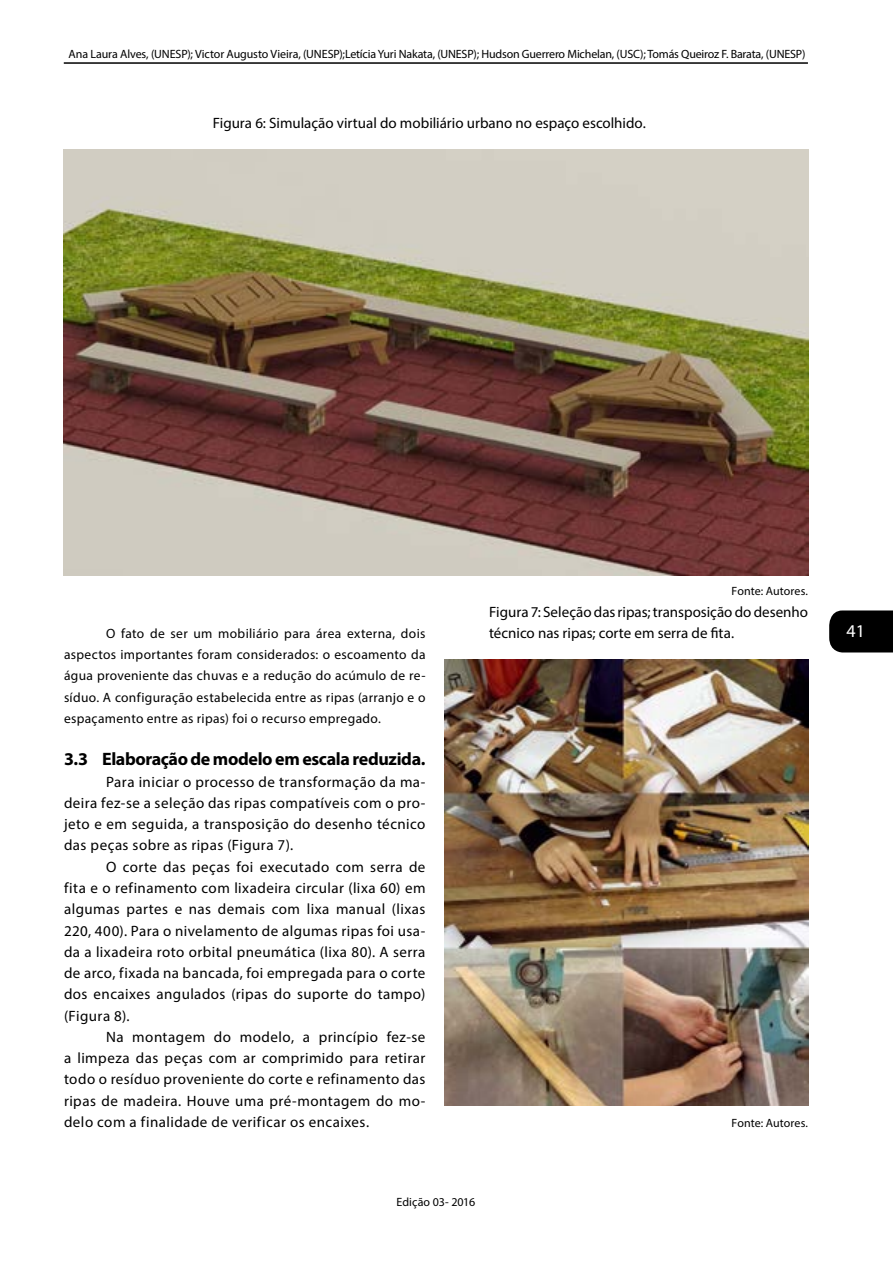
<style>
.page{position:relative;width:893px;height:1263px;background:#fff}
.page>*{position:absolute;margin:0;border:0;box-sizing:border-box;transform-origin:0 0}
.t1{font:700 18px "Myriad Pro";letter-spacing:-.02em;color:#000}
.t2{font:18px "Myriad Pro";color:#fff}
.t3{font:15px/21.3px "Myriad Pro";letter-spacing:.025em;color:#000;text-align:justify}
.t4{font:15px/21.3px "Myriad Pro";color:#000}
.t5{font:13.5px/21.3px "Myriad Pro";letter-spacing:.025em;color:#000;text-align:justify}
.t6{font:12px "Myriad Pro";letter-spacing:-.015em;color:#000}
.t7{font:12px "Myriad Pro";letter-spacing:.005em;color:#000}
</style>
<div class="page">
<div style="left:829px;top:610px;width:64px;height:42px;background:#000"></div>
<hr style="left:64px;top:62px;width:744px;height:2px;background:#000">
<img style="left:64px;top:150px;width:744px;height:425px">
<img style="left:445px;top:659px;width:363px;height:447px">
<p class="t6" style="left:69px;top:46px;width:738px">Ana Laura Alves, (UNESP); Victor Augusto Vieira, (UNESP);Letícia Yuri Nakata, (UNESP); Hudson Guerrero Michelan, (USC); Tomás Queiroz F. Barata, (UNESP)</p>
<p class="t4" style="left:213px;top:112px;width:435px">Figura 6: Simulação virtual do mobiliário urbano no espaço escolhido.</p>
<p class="t5" style="left:64px;top:622px;width:363px;text-indent:42px">O fato de ser um mobiliário para área externa, dois aspectos importantes foram considerados: o escoamento da água proveniente das chuvas e a redução do acúmulo de re&shy;síduo. A configuração estabelecida entre as ripas (arranjo e o espaçamento entre as ripas) foi o recurso empregado.</p>
<p class="t1" style="left:64px;top:748px;width:363px">3.3 Elaboração de modelo em escala reduzida.</p>
<p class="t3" style="left:64px;top:771px;width:363px;text-indent:42px">Para iniciar o processo de transformação da ma&shy;deira fez-se a seleção das ripas compatíveis com o pro&shy;jeto e em seguida, a transposição do desenho técnico das peças sobre as ripas (Figura 7).</p>
<p class="t3" style="left:64px;top:856px;width:363px;text-indent:42px">O corte das peças foi executado com serra de fita e o refinamento com lixadeira circular (lixa 60) em algumas partes e nas demais com lixa manual (lixas 220, 400). Para o nivelamento de algumas ripas foi usa&shy;da a lixadeira roto orbital pneumática (lixa 80). A serra de arco, fixada na bancada, foi empregada para o corte dos encaixes angulados (ripas do suporte do tampo) (Figura 8).</p>
<p class="t3" style="left:64px;top:1026px;width:363px;text-indent:42px">Na montagem do modelo, a princípio fez-se a limpeza das peças com ar comprimido para retirar todo o resíduo proveniente do corte e refinamento das ripas de madeira. Houve uma pré-montagem do mo&shy;delo com a finalidade de verificar os encaixes.</p>
<p class="t7" style="left:732px;top:584px;width:78px">Fonte: Autores.</p>
<p class="t4" style="left:489px;top:601px;width:320px">Figura 7: Seleção das ripas; transposição do desenho técnico nas ripas; corte em serra de fita.</p>
<p class="t7" style="left:732px;top:1115px;width:78px">Fonte: Autores.</p>
<p class="t6" style="left:397px;top:1194px;width:80px">Edição 03- 2016</p>
<p class="t2" style="left:847px;top:620px;width:20px">41</p>
</div>
